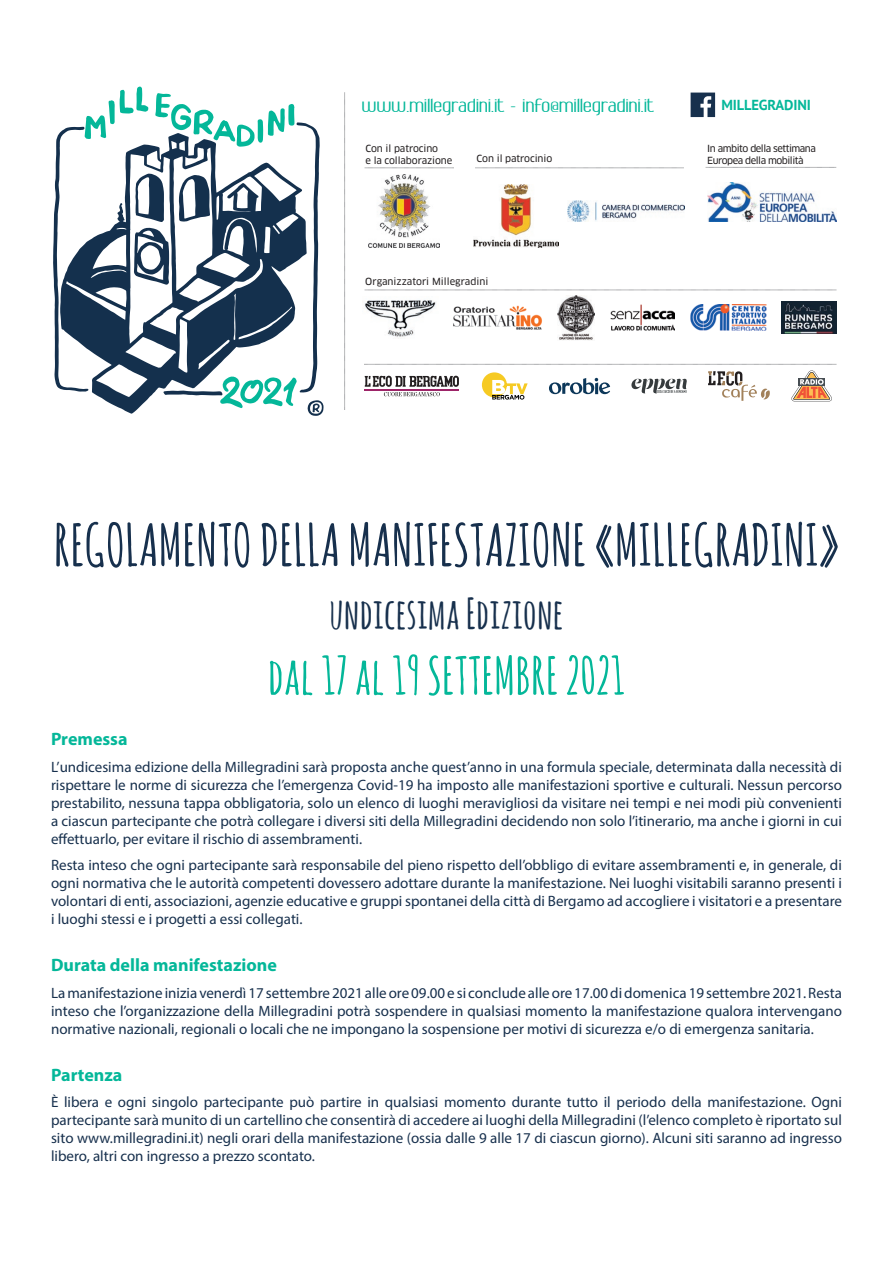
<style>
.page{position:relative;width:893px;height:1263px;background:#fff}
.page>*{position:absolute;margin:0;border:0;box-sizing:border-box;transform-origin:0 0}
.t1{font:700 57px "Amatic SC";color:#17304d}
.t2{font:700 51px "Amatic SC";color:#04b799}
.t3{font:700 42px "Amatic SC";color:#17304d}
.t4{font:21.3px "Ambrosia Demo";letter-spacing:-.01em;color:#04b799}
.t5{font:700 18px "Myriad Pro";color:#04b799}
.t6{font:15px/18px "Myriad Pro";color:#17304d;text-align:justify}
.t7{font:700 14.55px "PT Sans";letter-spacing:-.01em;color:#04b799}
.t8{font:9.6px/11.6px "Clan LF News";letter-spacing:-.01em;color:#231f20}
.t9{font:9.6px/11.6px "Clan LF News";letter-spacing:-.05em;color:#231f20}
</style>
<div class="page">
<svg style="left:344px;top:93px;width:1px;height:317px"></svg>
<img style="left:474px;top:185px;width:85px;height:63px">
<svg style="left:475px;top:168px;width:209px;height:1px"></svg>
<svg style="left:365px;top:168px;width:89px;height:1px"></svg>
<img style="left:369px;top:174px;width:71px;height:74px">
<svg style="left:706px;top:167px;width:130px;height:1px"></svg>
<img style="left:557px;top:295px;width:38px;height:45px">
<img style="left:610px;top:305px;width:65px;height:25px">
<img style="left:364px;top:300px;width:72px;height:37px">
<img style="left:690px;top:305px;width:76px;height:25px">
<svg style="left:365px;top:290px;width:471px;height:1px"></svg>
<img style="left:453px;top:305px;width:89px;height:25px">
<img style="left:781px;top:302px;width:55px;height:31px">
<img style="left:567px;top:200px;width:118px;height:22px">
<img style="left:707px;top:183px;width:129px;height:39px">
<svg style="left:364px;top:364px;width:472px;height:37px"></svg>
<svg style="left:691px;top:93px;width:24px;height:24px"></svg>
<svg style="left:53px;top:87px;width:270px;height:329px"></svg>
<h3 class="t4" style="left:363px;top:98px;width:294px">www.millegradini.it - info@millegradini.it</h3>
<p class="t7" style="left:721px;top:95px;width:91px">MILLEGRADINI</p>
<p class="t8" style="left:365px;top:143px;width:88px">Con il patrocino<br>e la collaborazione</p>
<p class="t9" style="left:707px;top:143px;width:110px">In ambito della settimana<br>Europea della mobilità</p>
<p class="t8" style="left:477px;top:153px;width:77px">Con il patrocinio</p>
<p class="t8" style="left:365px;top:275px;width:125px">Organizzatori Millegradini</p>
<h1 class="t1" style="left:54px;top:504px;width:788px">REGOLAMENTO DELLA MANIFESTAZIONE «MILLEGRADINI»</h1>
<h3 class="t3" style="left:330px;top:583px;width:235px">undicesima Edizione</h3>
<h2 class="t2" style="left:268px;top:639px;width:359px">dal 17 al 19 SETTEMBRE 2021</h2>
<p class="t5" style="left:51px;top:727px;width:78px">Premessa</p>
<p class="t6" style="left:51px;top:757px;width:792px">L’undicesima edizione della Millegradini sarà proposta anche quest’anno in una formula speciale, determinata dalla necessità di rispettare le norme di sicurezza che l’emergenza Covid-19 ha imposto alle manifestazioni sportive e culturali. Nessun percorso prestabilito, nessuna tappa obbligatoria, solo un elenco di luoghi meravigliosi da visitare nei tempi e nei modi più convenienti a ciascun partecipante che potrà collegare i diversi siti della Millegradini decidendo non solo l’itinerario, ma anche i giorni in cui effettuarlo, per evitare il rischio di assembramenti.</p>
<p class="t6" style="left:51px;top:856px;width:792px">Resta inteso che ogni partecipante sarà responsabile del pieno rispetto dell’obbligo di evitare assembramenti e, in generale, di ogni normativa che le autorità competenti dovessero adottare durante la manifestazione. Nei luoghi visitabili saranno presenti i volontari di enti, associazioni, agenzie educative e gruppi spontanei della città di Bergamo ad accogliere i visitatori e a presentare i luoghi stessi e i progetti a essi collegati.</p>
<p class="t5" style="left:51px;top:953px;width:227px">Durata della manifestazione</p>
<p class="t6" style="left:51px;top:983px;width:792px">La manifestazione inizia venerdì 17 settembre 2021 alle ore 09.00 e si conclude alle ore 17.00 di domenica 19 settembre 2021. Resta inteso che l’organizzazione della Millegradini potrà sospendere in qualsiasi momento la manifestazione qualora intervengano normative nazionali, regionali o locali che ne impongano la sospensione per motivi di sicurezza e/o di emergenza sanitaria.</p>
<p class="t5" style="left:51px;top:1063px;width:73px">Partenza</p>
<p class="t6" style="left:51px;top:1093px;width:792px">È libera e ogni singolo partecipante può partire in qualsiasi momento durante tutto il periodo della manifestazione. Ogni partecipante sarà munito di un cartellino che consentirà di accedere ai luoghi della Millegradini (l’elenco completo è riportato sul sito www.millegradini.it) negli orari della manifestazione (ossia dalle 9 alle 17 di ciascun giorno). Alcuni siti saranno ad ingresso libero, altri con ingresso a prezzo scontato.</p>
</div>
